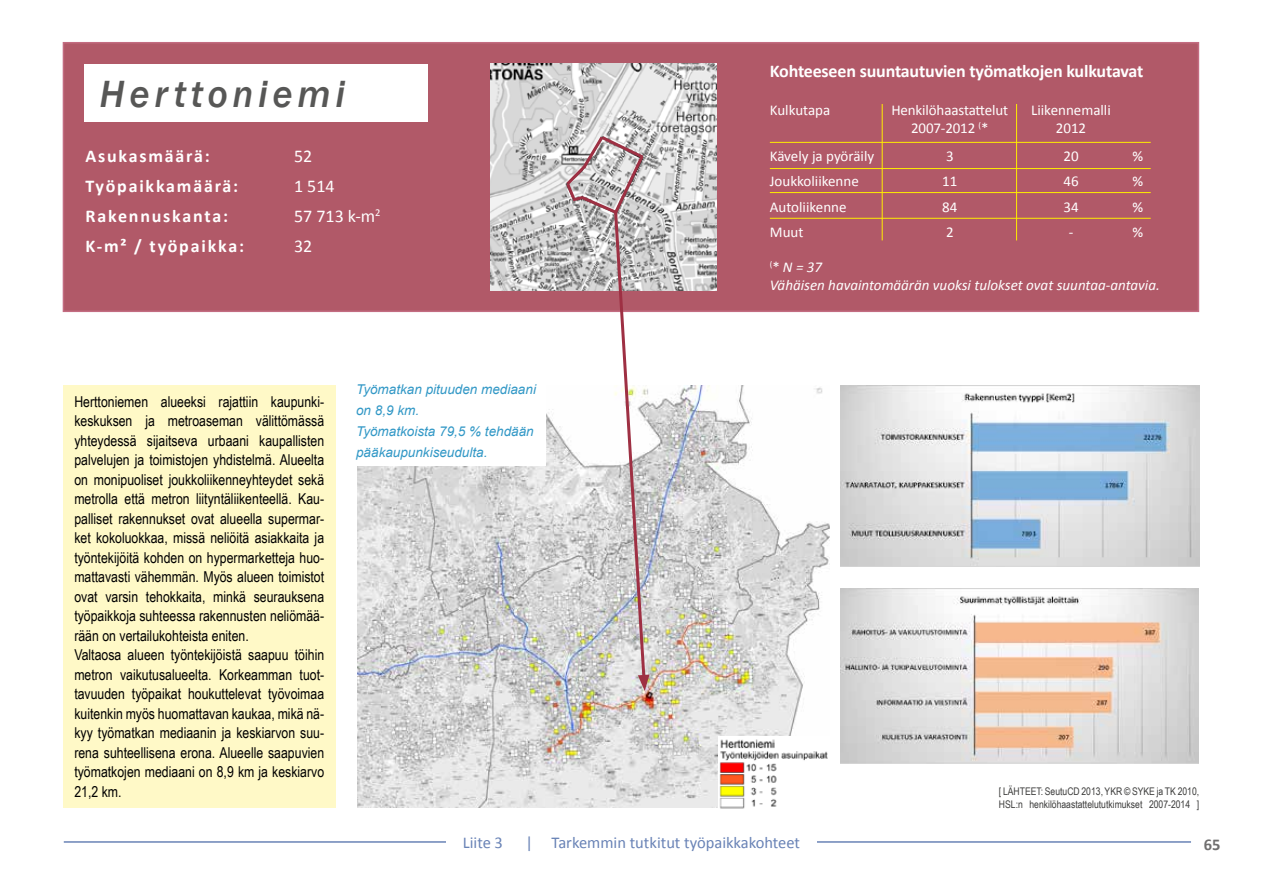
<style>
.page{position:relative;width:1263px;height:893px;background:#fff}
.page>*{position:absolute;margin:0;border:0;box-sizing:border-box;transform-origin:0 0}
.t1{font:italic 500 39px "Franklin Gothic";letter-spacing:.12em;color:#575756}
.t2{font:700 18px/30px "Calibri";letter-spacing:.1em;color:#fff}
.t3{font:700 18px "Calibri";letter-spacing:-.01em;color:#fff}
.t4{font:18px/30px "Calibri";color:#fff}
.t5{font:16.5px "Calibri";color:#6983b6}
.t6{font:700 16.5px "Calibri";color:#706f6f}
.t7{font:15px/19.5px "Arial Narrow";color:#000}
.t8{font:15px/18px "Calibri";color:#fff;text-align:center}
.t9{font:italic 15px/18px "Calibri";color:#fff}
.t10{font:italic 13.5px/21px "Arial";color:#3298c6}
.t11{font:10.5px/12.6px "Arial Narrow";color:#3c3c3b}
.s1{font-style:normal}
.s2{font-weight:300;color:#fff}
</style>
<div class="page">
<div style="left:63px;top:42px;width:1136px;height:270px;background:#b15968;border:2px solid #b44862"></div>
<div style="left:85px;top:64px;width:343px;height:58px;background:#fff"></div>
<img style="left:357px;top:385px;width:473px;height:423px">
<img style="left:718px;top:736px;width:112px;height:73px">
<img style="left:841px;top:385px;width:358px;height:182px">
<img style="left:840px;top:588px;width:358px;height:175px">
<img style="left:490px;top:64px;width:226px;height:226px">
<svg style="left:563px;top:133px;width:86px;height:558px"></svg>
<div style="left:64px;top:385px;width:272px;height:422px;background:#fff9c7"></div>
<hr style="left:770px;top:142px;width:381px;height:1px;background:#ffed00">
<hr style="left:770px;top:168px;width:381px;height:1px;background:#ffed00">
<hr style="left:770px;top:192px;width:381px;height:1px;background:#ffed00">
<hr style="left:770px;top:218px;width:381px;height:1px;background:#ffed00">
<hr style="left:882px;top:104px;width:1px;height:136px;background:#ffed00">
<hr style="left:1016px;top:104px;width:1px;height:136px;background:#ffed00">
<div style="left:356px;top:384px;width:189px;height:81px;background:#fff"></div>
<hr style="left:64px;top:841px;width:1127px;height:2px;background:#6983b6">
<div style="left:446px;top:836px;width:370px;height:12px;background:#fff"></div>
<h1 class="t1" style="left:100px;top:69px;width:247px">Herttoniemi</h1>
<p class="t2" style="left:85px;top:141px;width:160px">Asukasmäärä:<br>Työpaikkamäärä:<br>Rakennuskanta:<br>K-m² / työpaikka:</p>
<p class="t4" style="left:294px;top:141px;width:88px">52<br>1 514<br>57 713 k-m<sup>2<br></sup>32</p>
<p class="t7" style="left:74px;top:391px;width:251px">Herttoniemen alueeksi rajattiin kaupunki&shy;keskuksen ja metroaseman välittömässä yhteydessä sijaitseva urbaani kaupallisten palvelujen ja toimistojen yhdistelmä. Alueelta on monipuoliset joukkoliikenneyhteydet sekä metrolla että metron liityntäliikenteellä. Kau&shy;palliset rakennukset ovat alueella supermar&shy;ket kokoluokkaa, missä neliöitä asiakkaita ja työntekijöitä kohden on hypermarketteja huo&shy;mattavasti vähemmän. Myös alueen toimistot ovat varsin tehokkaita, minkä seurauksena työpaikkoja suhteessa rakennusten neliömää&shy;rään on vertailukohteista eniten.<br>Valtaosa alueen työntekijöistä saapuu töihin metron vaikutusalueelta. Korkeamman tuot&shy;tavuuden työpaikat houkuttelevat työvoimaa kuitenkin myös huomattavan kaukaa, mikä nä&shy;kyy työmatkan mediaanin ja keskiarvon suu&shy;rena suhteellisena erona. Alueelle saapuvien työmatkojen mediaani on 8,9 km ja keskiarvo 21,2 km.</p>
<p class="t10" style="left:356px;top:379px;width:181px">Työmatkan pituuden mediaani on 8,9 km.<br>Työmatkoista 79,5 % tehdään pääkaupunkiseudulta.</p>
<p class="t3" style="left:770px;top:60px;width:375px">Kohteeseen suuntautuvien työmatkojen kulkutavat</p>
<p class="t8" style="left:770px;top:101px;width:62px">Kulkutapa</p>
<p class="t8" style="left:891px;top:101px;width:118px">Henkilöhaastattelut<br>2007-2012 <sup>(</sup>*</p>
<p class="t8" style="left:1031px;top:101px;width:81px">Liikennemalli<br>2012</p>
<p class="t8" style="left:770px;top:147px;width:106px">Kävely ja pyöräily</p>
<p class="t8" style="left:946px;top:147px;width:9px">3</p>
<p class="t8" style="left:1063px;top:147px;width:17px">20</p>
<p class="t8" style="left:1132px;top:147px;width:12px">%</p>
<p class="t8" style="left:770px;top:172px;width:90px">Joukkoliikenne</p>
<p class="t8" style="left:942px;top:172px;width:17px">11</p>
<p class="t8" style="left:1063px;top:172px;width:17px">46</p>
<p class="t8" style="left:1132px;top:172px;width:12px">%</p>
<p class="t8" style="left:770px;top:198px;width:78px">Autoliikenne</p>
<p class="t8" style="left:942px;top:198px;width:17px">84</p>
<p class="t8" style="left:1063px;top:198px;width:17px">34</p>
<p class="t8" style="left:1132px;top:198px;width:12px">%</p>
<p class="t8" style="left:770px;top:223px;width:35px">Muut</p>
<p class="t8" style="left:946px;top:223px;width:9px">2</p>
<p class="t8" style="left:1069px;top:223px;width:6px">-</p>
<p class="t8" style="left:1132px;top:223px;width:12px">%</p>
<p class="t9" style="left:770px;top:258px;width:391px"><sup>(</sup><span class="s1">*</span> N = 37<br>Vähäisen havaintomäärän vuoksi tulokset ovat suuntaa-antavia.</p>
<p class="t11" style="left:999px;top:785px;width:202px">[ LÄHTEET: SeutuCD 2013, YKR © SYKE ja TK 2010,<br>HSL:n henkilöhaastattelututkimukset 2007-2014 ]</p>
<p class="t5" style="left:446px;top:832px;width:58px"><span class="s2">__</span>Liite 3</p>
<p class="t5" style="left:525px;top:832px;width:293px">| Tarkemmin tutkitut työpaikkakohteet<span class="s2">__</span></p>
<p class="t6" style="left:1204px;top:834px;width:18px">65</p>
</div>
